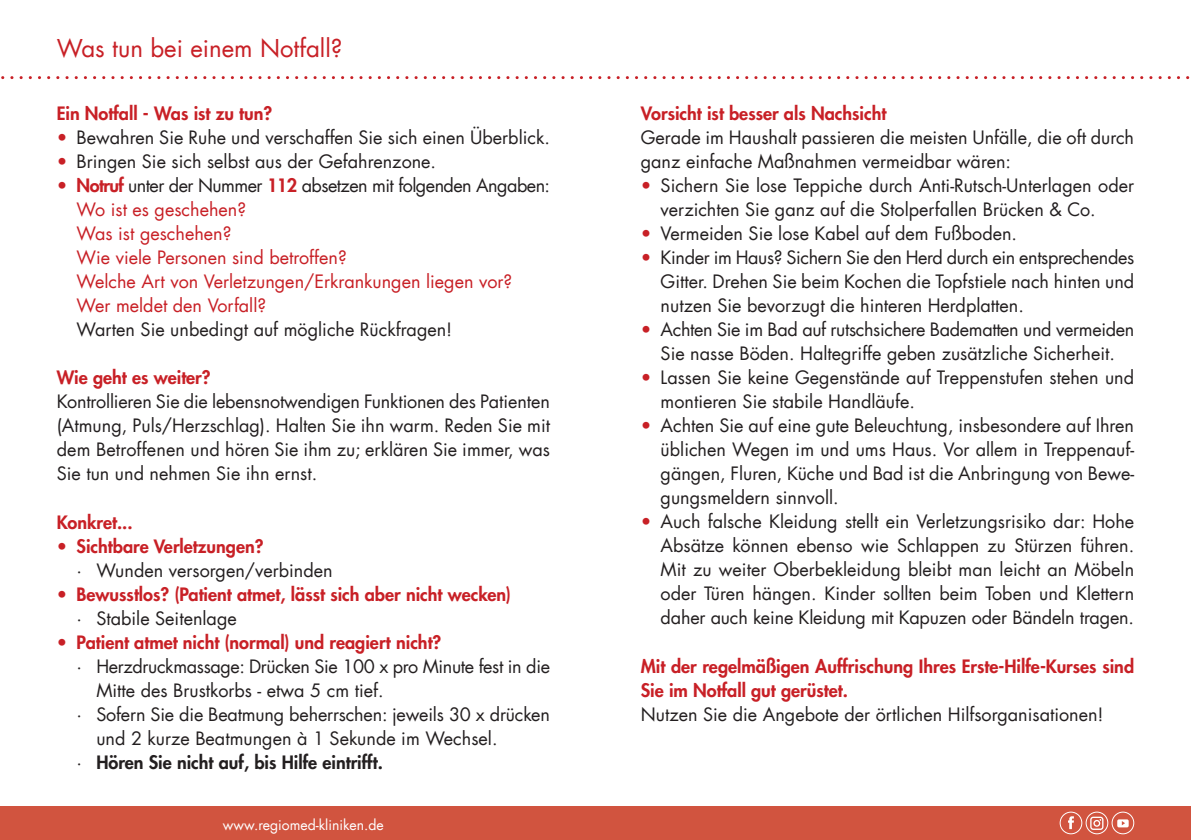
<style>
.page{position:relative;width:1191px;height:840px;background:#fff}
.page>*{position:absolute;margin:0;border:0;box-sizing:border-box;transform-origin:0 0}
.t1{font:24px "Futura Com";color:#c82026}
.t2{font:18px/24px "Futura Com";color:#231f20;text-align:justify}
.t3{font:800 18px/24px "Futura Com";color:#c82026}
.t4{font:18px/24px "Futura Com";color:#c82026}
.t5{font:18px "Futura Com";letter-spacing:-.02em;color:#231f20}
.t6{font:800 18px "Futura Com";color:#231f20}
.t7{font:14px "Futura Com";color:#fff}
.s1{color:#c82026}
.s2{font-weight:800}
.s3{color:#231f20}
.s4{font-weight:400}
</style>
<div class="page">
<svg style="left:1px;top:76px;width:1189px;height:3px"></svg>
<div style="left:0;top:806px;width:1191px;height:33px;background:#d1543f"></div>
<div style="left:1059px;top:811px;width:23px;height:22px;border:1px solid #fff;border-radius:50%"></div>
<svg style="left:1068px;top:816px;width:6px;height:12px"></svg>
<div style="left:1085px;top:811px;width:23px;height:22px;border:1px solid #fff;border-radius:50%"></div>
<svg style="left:1090px;top:816px;width:13px;height:13px"></svg>
<div style="left:1111px;top:811px;width:23px;height:22px;border:1px solid #fff;border-radius:50%"></div>
<svg style="left:1117px;top:819px;width:11px;height:7px"></svg>
<h1 class="t1" style="left:57px;top:31px;width:287px">Was tun bei einem Notfall?</h1>
<p class="t3" style="left:57px;top:101px;width:217px">Ein Notfall - Was ist zu tun?</p>
<p class="t2" style="left:57px;top:125px;width:495px"><span class="s1">•</span> Bewahren Sie Ruhe und verschaffen Sie sich einen Überblick.</p>
<p class="t2" style="left:57px;top:149px;width:381px"><span class="s1">•</span> Bringen Sie sich selbst aus der Gefahrenzone.</p>
<p class="t4" style="left:77px;top:173px;width:475px;text-indent:-20px">• <span class="s2">Notruf</span> <span class="s3">unter der Nummer</span> <span class="s2">112</span> <span class="s3">absetzen mit folgenden Angaben:<br></span>Wo ist es geschehen?<br>Was ist geschehen?<br>Wie viele Personen sind betroffen?<br>Welche Art von Verletzungen/Erkrankungen liegen vor?<br>Wer meldet den Vorfall?</p>
<p class="t2" style="left:77px;top:317px;width:377px">Warten Sie unbedingt auf mögliche Rückfragen!</p>
<p class="t3" style="left:57px;top:365px;width:155px">Wie geht es weiter?</p>
<p class="t2" style="left:57px;top:389px;width:495px">Kontrollieren Sie die lebensnotwendigen Funktionen des Patienten (Atmung, Puls/Herzschlag). Halten Sie ihn warm. Reden Sie mit dem Betroffenen und hören Sie ihm zu; erklären Sie immer, was Sie tun und nehmen Sie ihn ernst.</p>
<p class="t3" style="left:57px;top:509px;width:77px">Konkret...</p>
<p class="t3" style="left:57px;top:533px;width:208px">• Sichtbare Verletzungen?</p>
<p class="t2" style="left:77px;top:557px;width:258px">· Wunden versorgen/verbinden</p>
<p class="t3" style="left:57px;top:581px;width:456px">• Bewusstlos? (Patient atmet, lässt sich aber nicht wecken)</p>
<p class="t2" style="left:77px;top:605px;width:162px">· Stabile Seitenlage</p>
<p class="t3" style="left:57px;top:629px;width:386px">• Patient atmet nicht (normal) und reagiert nicht?</p>
<p class="t5" style="left:76px;top:653px;width:475px">· Herzdruckmassage: Drücken Sie 100 x pro Minute fest in die</p>
<p class="t2" style="left:96px;top:677px;width:289px">Mitte des Brustkorbs - etwa 5 cm tief.</p>
<p class="t2" style="left:76px;top:701px;width:475px">· Sofern Sie die Beatmung beherrschen: jeweils 30 x drücken</p>
<p class="t2" style="left:96px;top:725px;width:403px">und 2 kurze Beatmungen à 1 Sekunde im Wechsel.</p>
<p class="t6" style="left:76px;top:748px;width:308px"><span class="s4">·</span> Hören Sie nicht auf, bis Hilfe eintrifft.</p>
<p class="t7" style="left:223px;top:814px;width:162px">www.regiomed-kliniken.de</p>
<p class="t3" style="left:641px;top:101px;width:247px">Vorsicht ist besser als Nachsicht</p>
<p class="t2" style="left:641px;top:125px;width:495px">Gerade im Haushalt passieren die meisten Unfälle, die oft durch ganz einfache Maßnahmen vermeidbar wären:</p>
<p class="t2" style="left:660px;top:173px;width:475px;text-indent:-20px"><span class="s1">•</span> Sichern Sie lose Teppiche durch Anti-Rutsch-Unterlagen oder verzichten Sie ganz auf die Stolperfallen Brücken &amp; Co.</p>
<p class="t2" style="left:641px;top:221px;width:378px"><span class="s1">•</span> Vermeiden Sie lose Kabel auf dem Fußboden.</p>
<p class="t2" style="left:660px;top:245px;width:475px;text-indent:-20px"><span class="s1">•</span> Kinder im Haus? Sichern Sie den Herd durch ein entsprechendes Gitter. Drehen Sie beim Kochen die Topfstiele nach hinten und nutzen Sie bevorzugt die hinteren Herdplatten.</p>
<p class="t2" style="left:641px;top:317px;width:495px;text-align:center"><span class="s1">•</span> Achten Sie im Bad auf rutschsichere Badematten und vermeiden<br>Sie nasse Böden. Haltegriffe geben zusätzliche Sicherheit.</p>
<p class="t2" style="left:660px;top:365px;width:475px;text-indent:-20px"><span class="s1">•</span> Lassen Sie keine Gegenstände auf Treppenstufen stehen und montieren Sie stabile Handläufe.</p>
<p class="t2" style="left:660px;top:413px;width:475px;text-indent:-20px"><span class="s1">•</span> Achten Sie auf eine gute Beleuchtung, insbesondere auf Ihren üblichen Wegen im und ums Haus. Vor allem in Treppenauf&shy;gängen, Fluren, Küche und Bad ist die Anbringung von Bewe&shy;gungsmeldern sinnvoll.</p>
<p class="t2" style="left:660px;top:509px;width:475px;text-indent:-20px"><span class="s1">•</span> Auch falsche Kleidung stellt ein Verletzungsrisiko dar: Hohe Absätze können ebenso wie Schlappen zu Stürzen führen.<br>Mit zu weiter Oberbekleidung bleibt man leicht an Möbeln oder Türen hängen. Kinder sollten beim Toben und Klettern daher auch keine Kleidung mit Kapuzen oder Bändeln tragen.</p>
<p class="t3" style="left:641px;top:652px;width:495px">Mit der regelmäßigen Auffrischung Ihres Erste-Hilfe-Kurses sind<br>Sie im Notfall gut gerüstet.</p>
<p class="t2" style="left:641px;top:701px;width:464px">Nutzen Sie die Angebote der örtlichen Hilfsorganisationen!</p>
</div>
